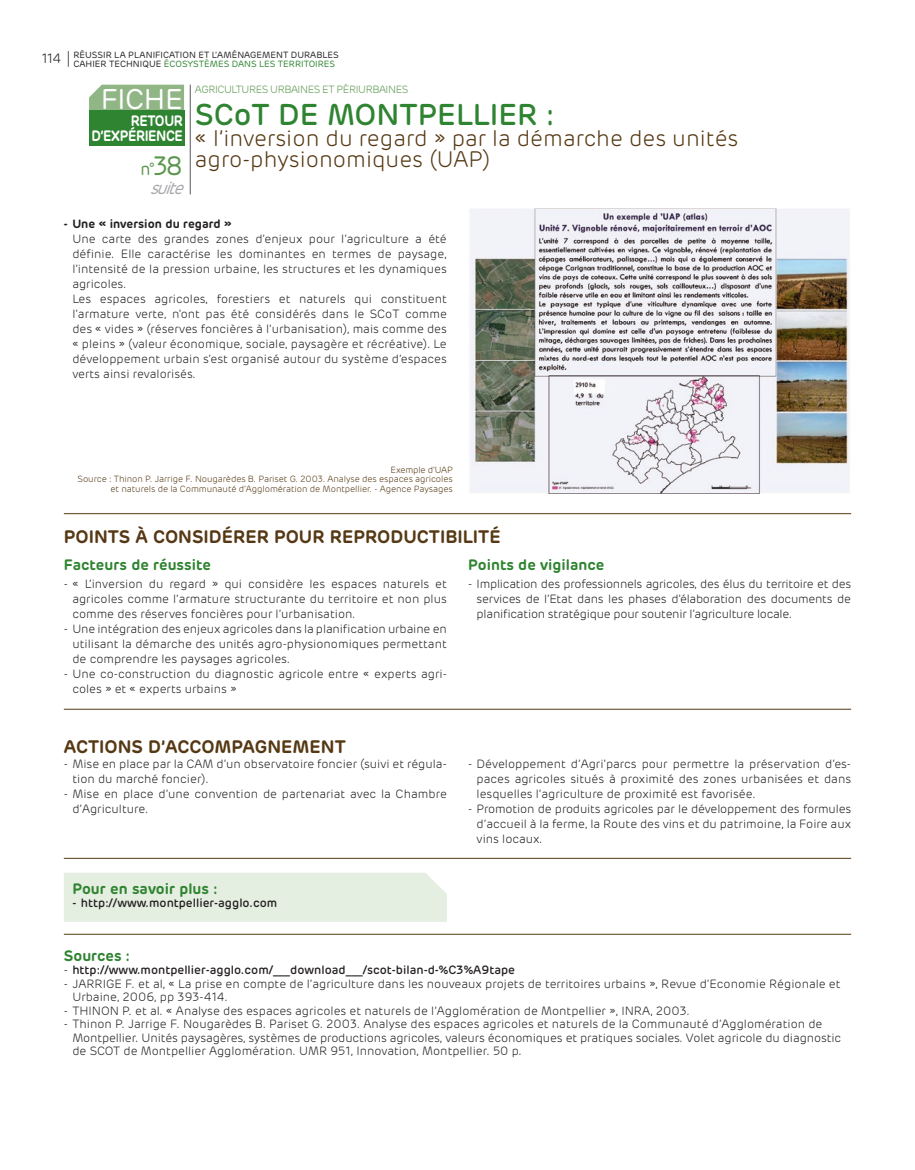
<style>
.page{position:relative;width:915px;height:1170px;background:#fff}
.page>*{position:absolute;margin:0;border:0;box-sizing:border-box;transform-origin:0 0}
.t1{font:500 30px "Rubrik";color:#2f8431}
.t2{font:28.5px "Rubrik";letter-spacing:-.01em;color:#fff}
.t3{font:300 22.5px/21px "Rubrik";color:#563914}
.t4{font:600 18px "Rubrik";color:#563914}
.t5{font:italic 17.55px "Rubrik";color:#a8a9ad;scale:.94 1}
.t6{font:17.55px "Rubrik";color:#5a974d;scale:.94 1}
.t7{font:600 15px "Rubrik";color:#2f8431}
.t8{font:600 15px/15px "Rubrik";letter-spacing:-.03em;color:#fff;text-align:right;scale:.89 1}
.t9{font:300 12px/15px "Rubrik";color:#231f20}
.t10{font:500 12px "Rubrik";color:#231f20}
.t11{font:600 12px "Rubrik";color:#231f20}
.t12{font:300 10.5px "Rubrik";letter-spacing:-.04em;color:#5a974d}
.t13{font:300 9px/9.8px "Rubrik";letter-spacing:-.01em;color:#563914;text-align:right}
.t14{font:9px/9px "Rubrik";color:#231f20}
.s1{font-weight:300;font-size:13.5px}
.s2{color:#2f8431}
.s3{font-size:26.55px}
.s4{font-weight:300}
</style>
<div class="page">
<svg style="left:68px;top:51px;width:1px;height:16px"></svg>
<hr style="left:190px;top:85px;width:1px;height:109px;background:#57585a">
<div style="left:89px;top:85px;width:95px;height:25px;background:#91b685"></div>
<div style="left:89px;top:110px;width:95px;height:36px;background:#2f8431"></div>
<img style="left:470px;top:208px;width:380px;height:285px">
<hr style="left:64px;top:513px;width:786px;height:1px;background:#563914">
<hr style="left:64px;top:709px;width:786px;height:1px;background:#563914">
<div style="left:64px;top:873px;width:382px;height:48px;background:#e4eee1"></div>
<hr style="left:64px;top:933px;width:786px;height:1px;background:#563914">
<hr style="left:64px;top:858px;width:786px;height:1px;background:#563914">
<p class="t14" style="left:73px;top:50px;width:266px;text-indent:-32px"><span class="s1">114</span> RÉUSSIR LA PLANIFICATION ET L’AMÉNAGEMENT DURABLES<br>CAHIER TECHNIQUE <span class="s2">ÉCOSYSTÈMES DANS LES TERRITOIRES</span></p>
<h1 class="t1" style="left:195px;top:96px;width:360px">SCoT DE MONTPELLIER :</h1>
<h3 class="t3" style="left:195px;top:128px;width:544px">« l’inversion du regard » par la démarche des unités agro-physionomiques (UAP)</h3>
<p class="t12" style="left:195px;top:83px;width:215px">AGRICULTURES URBAINES ET PÉRIURBAINES</p>
<h2 class="t2" style="left:101px;top:82px;width:84px">FICHE</h2>
<p class="t8" style="left:91px;top:114px;width:104px">RETOUR<br>D’EXPÉRIENCE</p>
<h3 class="t6" style="left:140px;top:158px;width:47px">n°<span class="s3">38</span></h3>
<h3 class="t5" style="left:150px;top:177px;width:45px">suite</h3>
<p class="t11" style="left:64px;top:216px;width:169px">- Une « inversion du regard »</p>
<p class="t9" style="left:72px;top:231px;width:376px">Une carte des grandes zones d’enjeux pour l’agriculture a été définie. Elle caractérise les dominantes en termes de paysage, l’intensité de la pression urbaine, les structures et les dynamiques agricoles.<br>Les espaces agricoles, forestiers et naturels qui constituent l’armature verte, n’ont pas été considérés dans le SCoT comme des « vides » (réserves foncières à l’urbanisation), mais comme des « pleins » (valeur économique, sociale, paysagère et récréative). Le développement urbain s’est organisé autour du système d’espaces verts ainsi revalorisés.</p>
<p class="t13" style="left:77px;top:465px;width:376px">Exemple d’UAP<br>Source : Thinon P. Jarrige F. Nougarèdes B. Pariset G. 2003. Analyse des espaces agricoles et naturels de la Communauté d’Agglomération de Montpellier. - Agence Paysages</p>
<h3 class="t4" style="left:64px;top:525px;width:438px">POINTS À CONSIDÉRER POUR REPRODUCTIBILITÉ</h3>
<p class="t7" style="left:64px;top:555px;width:148px">Facteurs de réussite</p>
<p class="t9" style="left:72px;top:576px;width:376px;text-align:justify;text-indent:-9px">- « L’inversion du regard » qui considère les espaces naturels et agricoles comme l’armature structurante du territoire et non plus comme des réserves foncières pour l’urbanisation.</p>
<p class="t9" style="left:72px;top:621px;width:376px;text-align:justify;text-indent:-9px">- Une intégration des enjeux agricoles dans la planification urbaine en utilisant la démarche des unités agro-physionomiques permettant de comprendre les paysages agricoles.</p>
<p class="t9" style="left:72px;top:666px;width:376px;text-indent:-9px">- Une co-construction du diagnostic agricole entre « experts agri&shy;coles » et « experts urbains »</p>
<p class="t7" style="left:468px;top:555px;width:138px">Points de vigilance</p>
<p class="t9" style="left:476px;top:576px;width:376px;text-align:justify;text-indent:-9px">- Implication des professionnels agricoles, des élus du territoire et des services de l’Etat dans les phases d’élaboration des documents de planification stratégique pour soutenir l’agriculture locale.</p>
<h3 class="t4" style="left:64px;top:735px;width:283px">ACTIONS D’ACCOMPAGNEMENT</h3>
<p class="t9" style="left:72px;top:756px;width:376px;text-indent:-9px">- Mise en place par la CAM d’un observatoire foncier (suivi et régula&shy;tion du marché foncier).</p>
<p class="t9" style="left:72px;top:786px;width:376px;text-indent:-9px">- Mise en place d’une convention de partenariat avec la Chambre d’Agriculture.</p>
<p class="t7" style="left:72px;top:879px;width:146px">Pour en savoir plus :</p>
<p class="t10" style="left:72px;top:895px;width:206px">- http://www.montpellier-agglo.com</p>
<p class="t9" style="left:476px;top:756px;width:376px;text-align:justify;text-indent:-9px">- Développement d’Agri’parcs pour permettre la préservation d’es&shy;paces agricoles situés à proximité des zones urbanisées et dans lesquelles l’agriculture de proximité est favorisée.</p>
<p class="t9" style="left:476px;top:801px;width:376px;text-align:justify;text-indent:-9px">- Promotion de produits agricoles par le développement des formules d’accueil à la ferme, la Route des vins et du patrimoine, la Foire aux vins locaux.</p>
<p class="t7" style="left:64px;top:945px;width:67px">Sources :</p>
<p class="t10" style="left:64px;top:962px;width:452px"><span class="s4">-</span> http://www.montpellier-agglo.com/___download___/scot-bilan-d-%C3%A9tape</p>
<p class="t9" style="left:72px;top:976px;width:769px;line-height:13.5px;text-indent:-9px">- JARRIGE F. et al, « La prise en compte de l’agriculture dans les nouveaux projets de territoires urbains », Revue d’Economie Régionale et<br>Urbaine, 2006, pp 393-414.</p>
<p class="t9" style="left:64px;top:1003px;width:627px">- THINON P. et al. « Analyse des espaces agricoles et naturels de l’Agglomération de Montpellier », INRA, 2003.</p>
<p class="t9" style="left:72px;top:1017px;width:770px;line-height:13.5px;text-indent:-9px">- Thinon P. Jarrige F. Nougarèdes B. Pariset G. 2003. Analyse des espaces agricoles et naturels de la Communauté d’Agglomération de<br>Montpellier. Unités paysagères, systèmes de productions agricoles, valeurs économiques et pratiques sociales. Volet agricole du diagnostic de SCOT de Montpellier Agglomération. UMR 951, Innovation, Montpellier. 50 p.</p>
</div>
